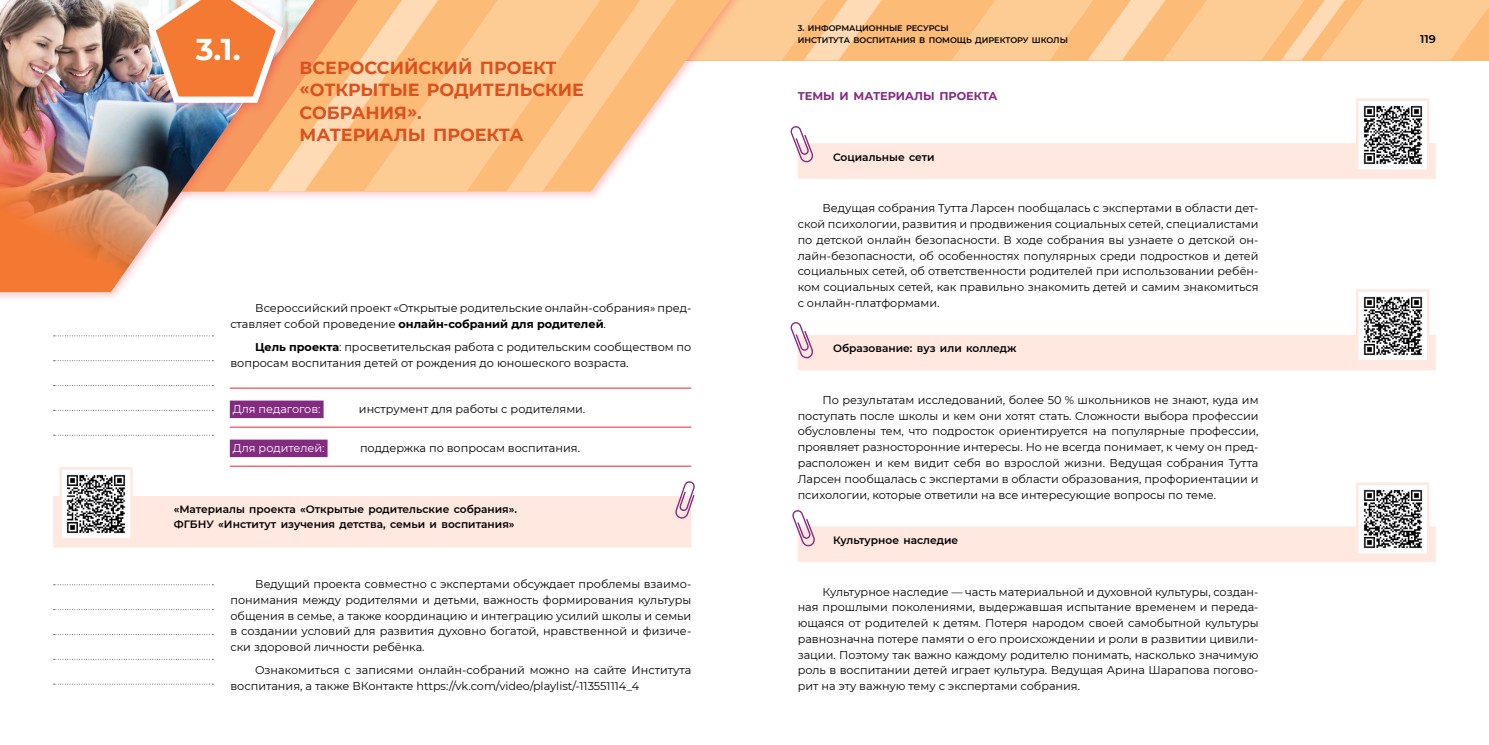
<style>
.page{position:relative;width:1489px;height:745px;background:#fff}
.page>*{position:absolute;margin:0;border:0;box-sizing:border-box;transform-origin:0 0}
.t1{font:700 30px "Montserrat";color:#fff}
.t2{font:700 17.5px/22.5px "Montserrat";color:#db521f}
.t3{font:11.25px/15.8px "Montserrat";color:#000;text-align:justify}
.t4{font:11.25px "Montserrat";color:#fff}
.t5{font:700 11.25px "Montserrat";color:#832a81}
.t6{font:600 11.25px "Montserrat";color:#000}
.t7{font:600 10.62px/14.9px "Montserrat";color:#000}
.t8{font:600 8.12px/11.4px "Montserrat";color:#000}
.t9{font:600 7.5px "Montserrat";letter-spacing:-.015em;color:#000}
.s1{font-weight:700}
</style>
<div class="page">
<hr style="left:230px;top:387px;width:461px;height:1px;background:#ee2436">
<hr style="left:230px;top:426px;width:461px;height:1px;background:#ee2436">
<hr style="left:230px;top:465px;width:461px;height:1px;background:#ee2436">
<div style="left:230px;top:400px;width:93px;height:18px;background:#832a81"></div>
<div style="left:230px;top:439px;width:97px;height:18px;background:#832a81"></div>
<img style="left:62px;top:469px;width:68px;height:11px">
<div style="left:59px;top:466px;width:74px;height:74px;border:2px solid #fee8e0"></div>
<svg style="left:53px;top:480px;width:642px;height:67px"></svg>
<svg style="left:54px;top:584px;width:159px;height:1px"></svg>
<svg style="left:54px;top:609px;width:159px;height:1px"></svg>
<svg style="left:54px;top:658px;width:159px;height:1px"></svg>
<svg style="left:54px;top:683px;width:159px;height:1px"></svg>
<svg style="left:54px;top:335px;width:159px;height:1px"></svg>
<svg style="left:54px;top:360px;width:159px;height:1px"></svg>
<svg style="left:54px;top:385px;width:159px;height:1px"></svg>
<svg style="left:54px;top:410px;width:159px;height:1px"></svg>
<svg style="left:54px;top:434px;width:159px;height:1px"></svg>
<div style="left:176px;top:0;width:576px;height:201px;background:#e92537;opacity:.25"></div>
<svg style="left:440px;top:0;width:13px;height:191px;background:#fcc488"></svg>
<div style="left:0;top:0;width:337px;height:302px;background:#e92537;opacity:.25"></div>
<svg style="left:0;top:280px;width:315px;height:12px"></svg>
<img style="left:0;top:0;width:315px;height:280px">
<svg style="left:143px;top:0;width:297px;height:191px;background:#e4ab7d"></svg>
<svg style="left:453px;top:0;width:1035px;height:191px"></svg>
<img style="left:1358px;top:101px;width:68px;height:68px">
<div style="left:1355px;top:98px;width:74px;height:74px;border:2px solid #fee8e0"></div>
<svg style="left:790px;top:320px;width:645px;height:50px"></svg>
<img style="left:1358px;top:292px;width:68px;height:67px">
<div style="left:1355px;top:289px;width:74px;height:73px;border:2px solid #fee8e0"></div>
<svg style="left:792px;top:508px;width:643px;height:53px"></svg>
<img style="left:1358px;top:485px;width:68px;height:67px">
<div style="left:1355px;top:482px;width:74px;height:73px;border:2px solid #fee8e0"></div>
<h1 class="t1" style="left:196px;top:28px;width:46px">3.1.</h1>
<h2 class="t2" style="left:299px;top:55px;width:286px">ВСЕРОССИЙСКИЙ ПРОЕКТ «ОТКРЫТЫЕ РОДИТЕЛЬСКИЕ<br>СОБРАНИЯ».<br>МАТЕРИАЛЫ ПРОЕКТА</h2>
<p class="t3" style="left:230px;top:300px;width:462px;text-indent:25px">Всероссийский проект «Открытые родительские онлайн-собрания» пред&shy;ставляет собой проведение <span class="s1">онлайн-собраний для родителей</span>.</p>
<p class="t3" style="left:230px;top:338px;width:462px;text-indent:25px"><span class="s1">Цель проекта</span>: просветительская работа с родительским сообществом по вопросам воспитания детей от рождения до юношеского возраста.</p>
<p class="t4" style="left:233px;top:401px;width:89px">Для педагогов:</p>
<p class="t3" style="left:359px;top:400px;width:228px">инструмент для работы с родителями.</p>
<p class="t4" style="left:233px;top:440px;width:93px">Для родителей:</p>
<p class="t3" style="left:360px;top:439px;width:221px">поддержка по вопросам воспитания.</p>
<p class="t7" style="left:174px;top:501px;width:345px">«Материалы проекта «Открытые родительские собрания».<br>ФГБНУ «Институт изучения детства, семьи и воспитания»</p>
<p class="t3" style="left:230px;top:575px;width:462px;text-indent:25px">Ведущий проекта совместно с экспертами обсуждает проблемы взаимо&shy;понимания между родителями и детьми, важность формирования культуры общения в семье, а также координацию и интеграцию усилий школы и семьи в создании условий для развития духовно богатой, нравственной и физиче&shy;ски здоровой личности ребёнка.</p>
<p class="t3" style="left:230px;top:661px;width:462px;text-indent:25px">Ознакомиться с записями онлайн-собраний можно на сайте Института воспитания, а также ВКонтакте https://vk.com/video/playlist/-113551114_4</p>
<p class="t8" style="left:797px;top:22px;width:272px">3. ИНФОРМАЦИОННЫЕ РЕСУРСЫ<br>ИНСТИТУТА ВОСПИТАНИЯ В ПОМОЩЬ ДИРЕКТОРУ ШКОЛЫ</p>
<p class="t6" style="left:1419px;top:31px;width:17px">119</p>
<p class="t9" style="left:797px;top:35px;width:83px">3. НАУКА — ШКОЛЕ</p>
<p class="t5" style="left:797px;top:87px;width:201px">ТЕМЫ И МАТЕРИАЛЫ ПРОЕКТА</p>
<p class="t7" style="left:833px;top:149px;width:103px">Социальные сети</p>
<p class="t3" style="left:797px;top:200px;width:462px;text-indent:25px">Ведущая собрания Тутта Ларсен пообщалась с экспертами в области дет&shy;ской психологии, развития и продвижения социальных сетей, специалистами по детской онлайн безопасности. В ходе собрания вы узнаете о детской он&shy;лайн-безопасности, об особенностях популярных среди подростков и детей социальных сетей, об ответственности родителей при использовании ребён&shy;ком социальных сетей, как правильно знакомить детей и самим знакомиться с онлайн-платформами.</p>
<p class="t7" style="left:833px;top:340px;width:185px">Образование: вуз или колледж</p>
<p class="t3" style="left:797px;top:391px;width:462px;text-indent:25px">По результатам исследований, более 50 % школьников не знают, куда им поступать после школы и кем они хотят стать. Сложности выбора профессии обусловлены тем, что подросток ориентируется на популярные профессии, проявляет разносторонние интересы. Но не всегда понимает, к чему он пред&shy;расположен и кем видит себя во взрослой жизни. Ведущая собрания Тутта Ларсен пообщалась с экспертами в области образования, профориентации и психологии, которые ответили на все интересующие вопросы по теме.</p>
<p class="t7" style="left:833px;top:531px;width:127px">Культурное наследие</p>
<p class="t3" style="left:797px;top:583px;width:462px;text-indent:25px">Культурное наследие — часть материальной и духовной культуры, создан&shy;ная прошлыми поколениями, выдержавшая испытание временем и переда&shy;ющаяся от родителей к детям. Потеря народом своей самобытной культуры равнозначна потере памяти о его происхождении и роли в развитии цивили&shy;зации. Поэтому так важно каждому родителю понимать, насколько значимую роль в воспитании детей играет культура. Ведущая Арина Шарапова погово&shy;рит на эту важную тему с экспертами собрания.</p>
</div>
